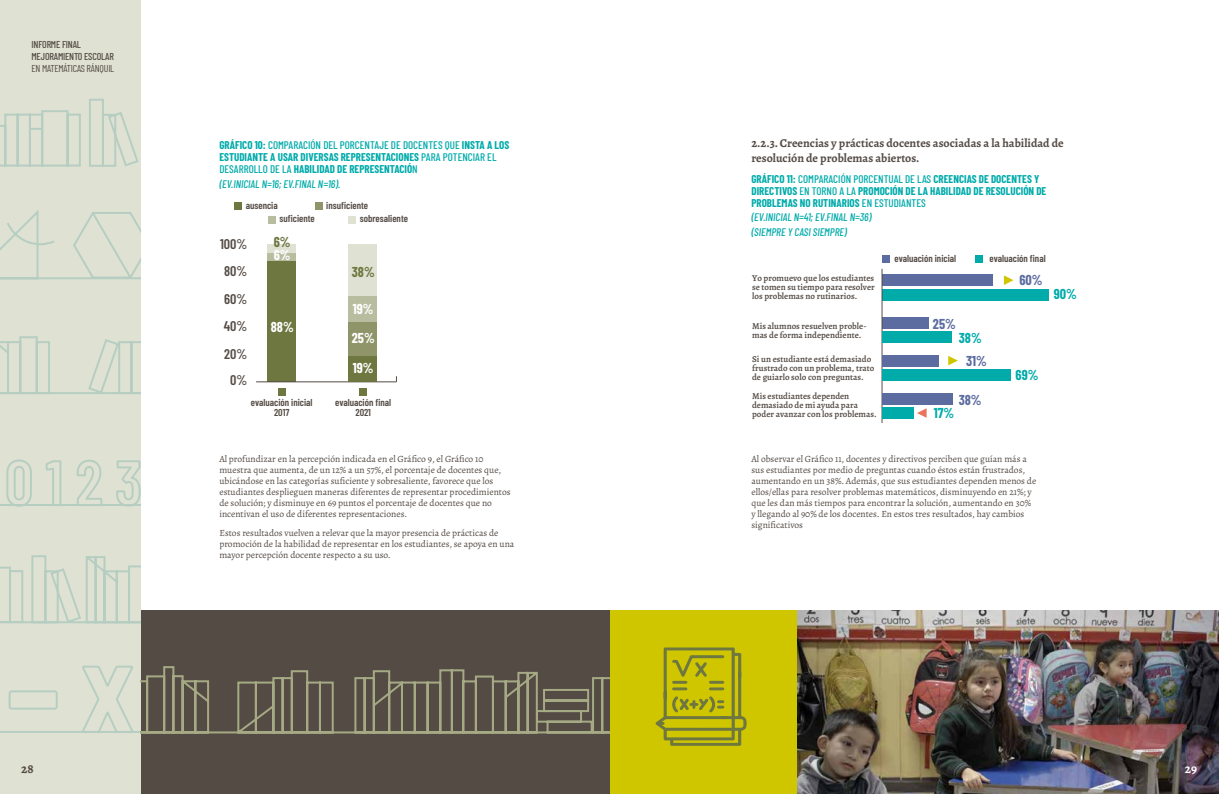
<style>
.page{position:relative;width:1219px;height:794px;background:#fff}
.page>*{position:absolute;margin:0;border:0;box-sizing:border-box;transform-origin:0 0}
.t1{font:600 14px "Barlow Condensed";color:#544b45}
.t2{font:700 14px "Barlow Condensed";color:#fff}
.t3{font:700 14px "Barlow Condensed";color:#00abaa}
.t4{font:700 14px "Barlow Condensed";color:#5c6ca0}
.t5{font:700 14px "Barlow Condensed";color:#6e7740}
.t6{font:700 13px "Alegreya";color:#544b45}
.t7{font:700 13px "Alegreya";color:#fff}
.t8{font:700 12px/15px "Alegreya";color:#544b45}
.t9{font:700 11px/12px "Barlow Condensed";color:#00abaa}
.t10{font:italic 500 11px/14.8px "Barlow Condensed";color:#00abaa}
.t11{font:600 10px/10.4px "Barlow Condensed";color:#544b45;text-align:center}
.t12{font:500 10px/12px "Barlow Condensed";letter-spacing:-.02em;color:#544b45}
.t13{font:10px "Barlow Condensed";letter-spacing:-.02em;color:#544b45}
.t14{font:9.5px/10.9px "Alegreya";color:#544b45}
.t15{font:600 9px/8.8px "Alegreya";color:#544b45}
.s1{font-weight:500}
</style>
<div class="page">
<div style="left:0;top:0;width:141px;height:794px;background:#dfe1d3"></div>
<svg style="left:0;top:98px;width:141px;height:636px"></svg>
<div style="left:268px;top:261px;width:28px;height:121px;background:#6e7740"></div>
<div style="left:268px;top:253px;width:28px;height:8px;background:#b9bda0"></div>
<div style="left:268px;top:245px;width:28px;height:8px;background:#dfe1d3"></div>
<hr style="left:256px;top:381px;width:140px;height:1px;background:#544b45">
<div style="left:349px;top:355px;width:28px;height:27px;background:#6e7740"></div>
<div style="left:349px;top:321px;width:28px;height:34px;background:#8f9568"></div>
<div style="left:349px;top:296px;width:28px;height:25px;background:#b9bda0"></div>
<div style="left:349px;top:245px;width:28px;height:51px;background:#dfe1d3"></div>
<div style="left:235px;top:203px;width:7px;height:7px;background:#6e7740"></div>
<div style="left:315px;top:203px;width:7px;height:7px;background:#8f9568"></div>
<div style="left:268px;top:216px;width:7px;height:7px;background:#b9bda0"></div>
<div style="left:349px;top:216px;width:7px;height:7px;background:#dfe1d3"></div>
<div style="left:278px;top:389px;width:7px;height:7px;background:#6e7740"></div>
<div style="left:360px;top:389px;width:7px;height:7px;background:#6e7740"></div>
<div style="left:609px;top:610px;width:189px;height:184px;background:#cfc600"></div>
<img style="left:798px;top:610px;width:421px;height:184px">
<svg style="left:655px;top:647px;width:92px;height:99px"></svg>
<div style="left:141px;top:610px;width:468px;height:184px;background:#544b45"></div>
<svg style="left:141px;top:666px;width:468px;height:68px"></svg>
<div style="left:882px;top:289px;width:166px;height:11px;background:#00abaa"></div>
<div style="left:882px;top:317px;width:47px;height:12px;background:#5c6ca0"></div>
<div style="left:882px;top:256px;width:7px;height:7px;background:#5c6ca0"></div>
<div style="left:975px;top:256px;width:8px;height:7px;background:#00abaa"></div>
<div style="left:882px;top:275px;width:111px;height:11px;background:#5c6ca0"></div>
<svg style="left:948px;top:356px;width:10px;height:9px"></svg>
<svg style="left:917px;top:408px;width:10px;height:10px"></svg>
<svg style="left:1004px;top:275px;width:9px;height:10px"></svg>
<hr style="left:882px;top:269px;width:1px;height:154px;background:#544b45">
<div style="left:882px;top:331px;width:70px;height:12px;background:#00abaa"></div>
<div style="left:882px;top:355px;width:57px;height:11px;background:#5c6ca0"></div>
<div style="left:882px;top:369px;width:129px;height:12px;background:#00abaa"></div>
<div style="left:882px;top:393px;width:70px;height:11px;background:#5c6ca0"></div>
<div style="left:882px;top:407px;width:31px;height:11px;background:#00abaa"></div>
<p class="t12" style="left:32px;top:37px;width:84px">INFORME FINAL<br>MEJORAMIENTO ESCOLAR</p>
<p class="t13" style="left:32px;top:61px;width:84px">EN MATEMÁTICAS RÁNQUIL</p>
<p class="t9" style="left:219px;top:138px;width:291px">GRÁFICO 10: <span class="s1">COMPARACIÓN DEL PORCENTAJE DE DOCENTES QUE</span> INSTA A LOS<br>ESTUDIANTE A USAR DIVERSAS REPRESENTACIONES <span class="s1">PARA POTENCIAR EL<br>DESARROLLO DE LA</span> HABILIDAD DE REPRESENTACIÓ<span class="s1">N</span></p>
<p class="t10" style="left:219px;top:175px;width:122px">(EV.INICIAL N=16; EV.FINAL N=16).</p>
<p class="t11" style="left:246px;top:200px;width:34px">ausencia</p>
<p class="t11" style="left:326px;top:200px;width:44px">insuficiente</p>
<p class="t11" style="left:279px;top:213px;width:37px">suficiente</p>
<p class="t11" style="left:360px;top:213px;width:50px">sobresaliente</p>
<h1 class="t1" style="left:220px;top:234px;width:29px">100%</h1>
<h1 class="t1" style="left:224px;top:261px;width:25px">80%</h1>
<h1 class="t1" style="left:224px;top:289px;width:25px">60%</h1>
<h1 class="t1" style="left:224px;top:316px;width:25px">40%</h1>
<h1 class="t1" style="left:224px;top:344px;width:25px">20%</h1>
<h1 class="t1" style="left:230px;top:370px;width:19px">0%</h1>
<h1 class="t5" style="left:274px;top:232px;width:18px">6%</h1>
<h1 class="t2" style="left:274px;top:245px;width:18px">6%</h1>
<h1 class="t2" style="left:271px;top:317px;width:25px">88%</h1>
<h1 class="t5" style="left:352px;top:262px;width:24px">38%</h1>
<h1 class="t2" style="left:353px;top:299px;width:22px">19%</h1>
<h1 class="t2" style="left:352px;top:328px;width:25px">25%</h1>
<h1 class="t2" style="left:353px;top:358px;width:22px">19%</h1>
<p class="t11" style="left:251px;top:396px;width:63px">evaluación inicial<br>2017</p>
<p class="t11" style="left:335px;top:396px;width:58px">evaluación final<br>2021</p>
<p class="t14" style="left:219px;top:453px;width:293px">Al profundizar en la percepción indicada en el Gráfico 9, el Gráfico 10 muestra que aumenta, de un 12% a un 57%, el porcentaje de docentes que, ubicándose en las categorías suficiente y sobresaliente, favorece que los estudiantes desplieguen maneras diferentes de representar procedimientos de solución; y disminuye en 69 puntos el porcentaje de docentes que no incentivan el uso de diferentes representaciones.</p>
<p class="t14" style="left:219px;top:527px;width:296px">Estos resultados vuelven a relevar que la mayor presencia de prácticas de promoción de la habilidad de representar en los estudiantes, se apoya en una mayor percepción docente respecto a su uso.</p>
<p class="t8" style="left:751px;top:136px;width:314px">2.2.3. Creencias y prácticas docentes asociadas a la habilidad de resolución de problemas abiertos.</p>
<p class="t9" style="left:751px;top:172px;width:296px">GRÁFICO 11: <span class="s1">COMPARACIÓN PORCENTUAL DE LAS</span> CREENCIAS DE DOCENTES Y<br>DIRECTIVOS <span class="s1">EN TORNO A LA</span> PROMOCIÓN DE LA HABILIDAD DE RESOLUCIÓN DE<br>PROBLEMAS NO RUTINARIOS <span class="s1">EN ESTUDIANTES</span></p>
<p class="t10" style="left:751px;top:209px;width:121px">(EV.INICIAL N=41; EV.FINAL N=36) (SIEMPRE Y CASI SIEMPRE)</p>
<p class="t15" style="left:752px;top:274px;width:124px;text-align:justify">Yo promuevo que los estudiantes se tomen su tiempo para resolver los problemas no rutinarios.</p>
<p class="t15" style="left:752px;top:322px;width:116px">Mis alumnos resuelven proble&shy;mas de forma independiente.</p>
<p class="t15" style="left:752px;top:355px;width:124px">Si un estudiante está demasiado frustrado con un problema, trato de guiarlo solo con preguntas.</p>
<p class="t15" style="left:752px;top:392px;width:126px">Mis estudiantes dependen demasiado de mi ayuda para poder avanzar con los problemas.</p>
<p class="t11" style="left:894px;top:252px;width:63px">evaluación inicial</p>
<p class="t11" style="left:990px;top:252px;width:58px">evaluación final</p>
<h1 class="t4" style="left:1019px;top:270px;width:25px">60%</h1>
<h1 class="t4" style="left:933px;top:313px;width:25px">25%</h1>
<h1 class="t3" style="left:959px;top:328px;width:24px">38%</h1>
<h1 class="t4" style="left:966px;top:351px;width:22px">31%</h1>
<h1 class="t4" style="left:959px;top:390px;width:24px">38%</h1>
<h1 class="t3" style="left:934px;top:403px;width:22px">17%</h1>
<h1 class="t3" style="left:1016px;top:365px;width:24px">69%</h1>
<h1 class="t3" style="left:1054px;top:284px;width:25px">90%</h1>
<p class="t14" style="left:751px;top:453px;width:286px">Al observar el Gráfico 11, docentes y directivos perciben que guían más a sus estudiantes por medio de preguntas cuando éstos están frustrados, aumentando en un 38%. Además, que sus estudiantes dependen menos de ellos/ellas para resolver problemas matemáticos, disminuyendo en 21%; y que les dan más tiempos para encontrar la solución, aumentando en 30% y llegando al 90% de los docentes. En estos tres resultados, hay cambios significativos</p>
<h2 class="t6" style="left:21px;top:760px;width:14px">28</h2>
<h2 class="t7" style="left:1185px;top:760px;width:14px">29</h2>
</div>
